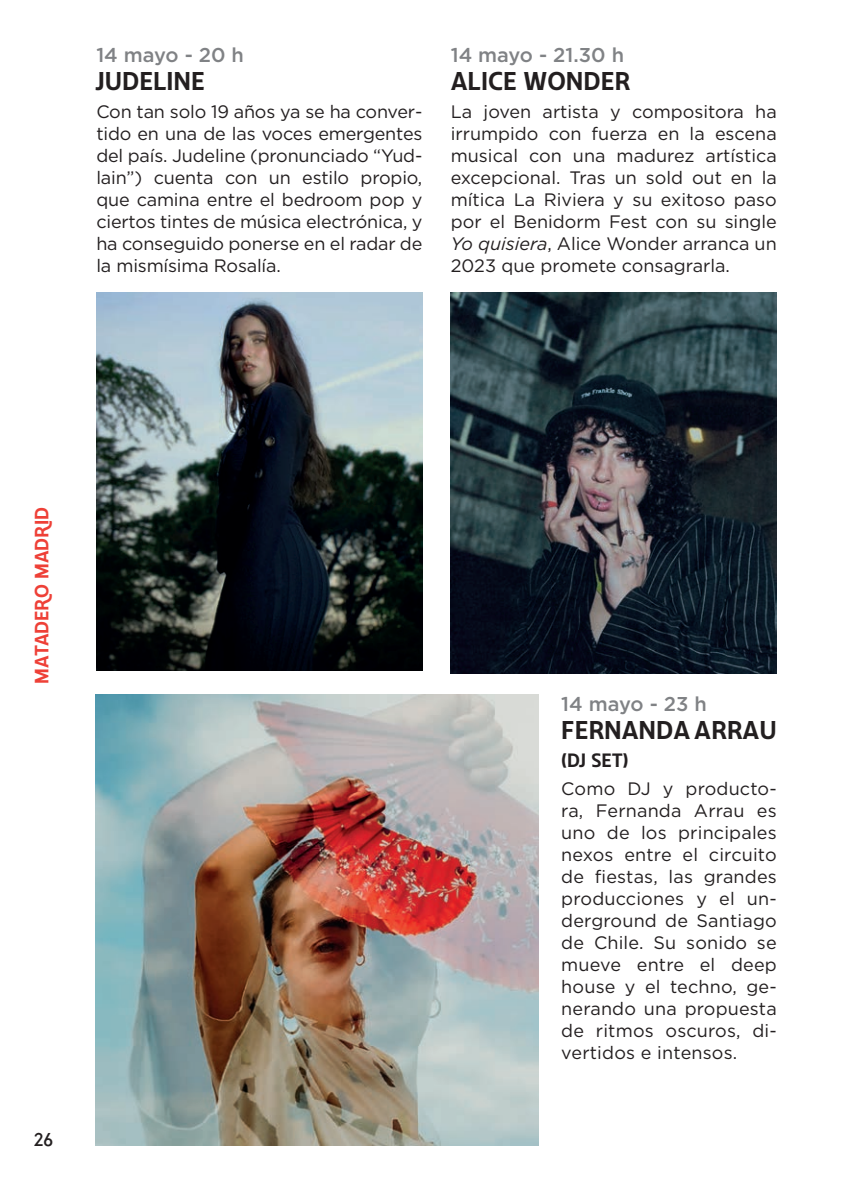
<style>
.page{position:relative;width:842px;height:1191px;background:#fff}
.page>*{position:absolute;margin:0;border:0;box-sizing:border-box;transform-origin:0 0}
.t1{font:700 24px "Madrid Sketch 03";color:#231f20}
.t2{font:500 20px "Gotham HTF";color:#808285}
.t3{font:18px/22px "Gotham HTF";color:#231f20;text-align:justify}
.t4{font:700 18px "Madrid Sketch 03";color:#ee4037}
.t5{font:700 18px "Madrid Sketch 03";color:#231f20}
.t6{font:18px "Ferpal";color:#231f20}
.s1{font-style:italic}
.s2{font-family:"Effra"}
</style>
<div class="page">
<img style="left:96px;top:292px;width:326px;height:378px">
<img style="left:451px;top:292px;width:326px;height:381px">
<img style="left:96px;top:694px;width:443px;height:451px">
<p class="t2" style="left:96px;top:43px;width:149px">14 mayo - 20 h</p>
<h1 class="t1" style="left:96px;top:67px;width:110px">JUDELINE</h1>
<p class="t3" style="left:96px;top:100px;width:328px">Con tan solo 19 años ya se ha conver&shy;tido en una de las voces emergentes del país. Judeline (pronunciado “Yud&shy;lain”) cuenta con un estilo propio, que camina entre el bedroom pop y ciertos tintes de música electrónica, y ha conseguido ponerse en el radar de la mismísima Rosalía.</p>
<p class="t2" style="left:451px;top:43px;width:175px">14 mayo - 21.30 h</p>
<h1 class="t1" style="left:451px;top:67px;width:181px">ALICE WONDER</h1>
<p class="t3" style="left:451px;top:100px;width:328px">La joven artista y compositora ha irrumpido con fuerza en la escena musical con una madurez artística excepcional. Tras un sold out en la mítica La Riviera y su exitoso paso por el Benidorm Fest con su single <span class="s1">Yo quisiera</span>, Alice Wonder arranca un 2023 que promete consagrarla.</p>
<p class="t4" style="left:31px;top:683px;width:178px;rotate:-90deg">MATADERO MADRID</p>
<p class="t6" style="left:34px;top:1128px;width:20px">26</p>
<p class="t2" style="left:561px;top:693px;width:147px">14 mayo - 23 h</p>
<h1 class="t1" style="left:561px;top:716px;width:217px">FERNANDA ARRAU</h1>
<p class="t5" style="left:561px;top:750px;width:69px"><span class="s2">(</span>DJ SET<span class="s2">)</span></p>
<p class="t3" style="left:561px;top:777px;width:217px">Como DJ y producto&shy;ra, Fernanda Arrau es uno de los principales nexos entre el circuito de fiestas, las grandes producciones y el un&shy;derground de Santiago de Chile. Su sonido se mueve entre el deep house y el techno, ge&shy;nerando una propuesta de ritmos oscuros, di&shy;vertidos e intensos.</p>
</div>
